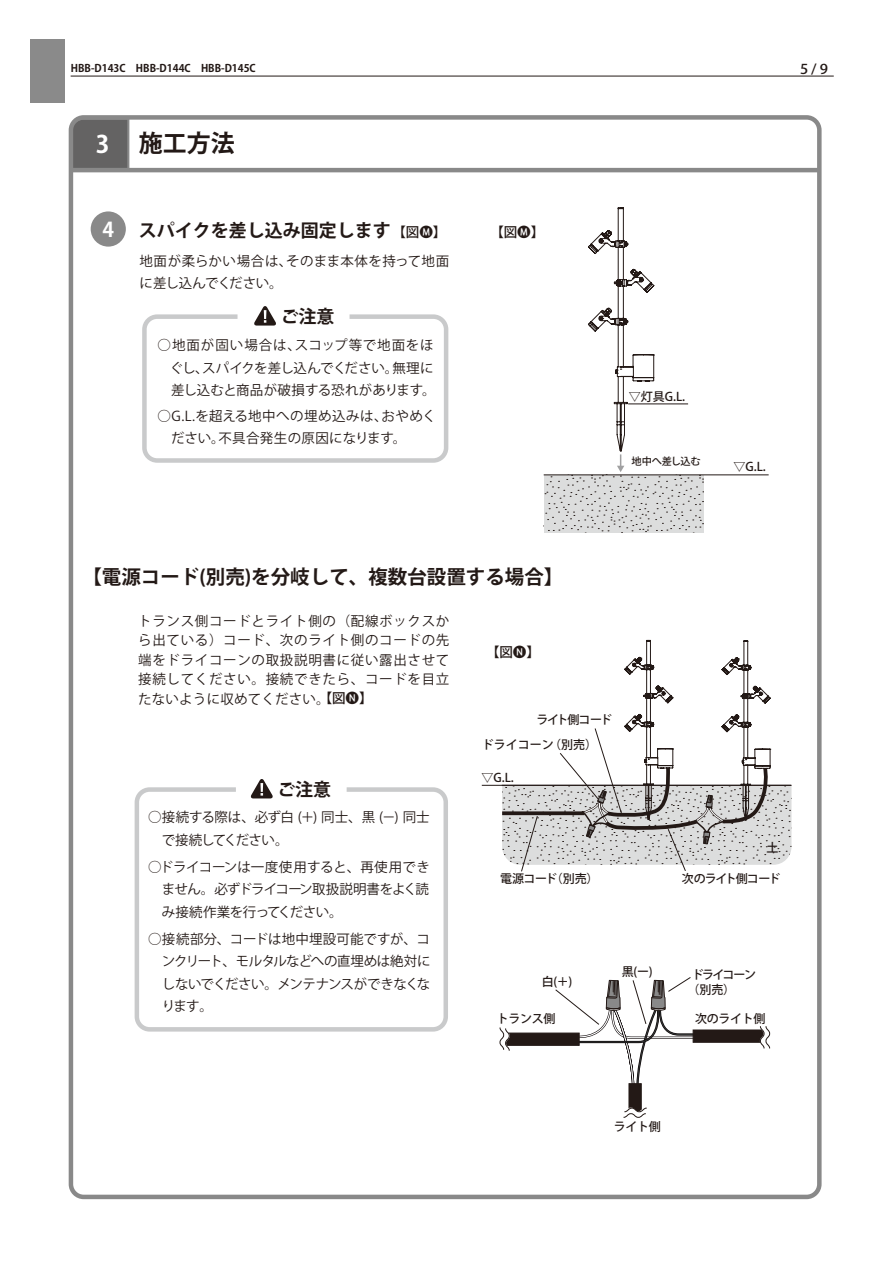
<style>
.page{position:relative;width:893px;height:1263px;background:#fff}
.page>*{position:absolute;margin:0;border:0;box-sizing:border-box;transform-origin:0 0}
.t1{font:700 24px "Koz Go Pro";color:#231916}
.t2{font:700 19.5px "Koz Go Pro";color:#231916}
.t3{font:700 18px "Koz Go Pro";color:#231916}
.t4{font:13.5px/22.5px "Koz Go Pro";letter-spacing:.005em;color:#231916;text-align:justify}
.t5{font:13.5px/22.5px "Koz Go Pro";letter-spacing:.025em;color:#231916}
.t6{font:13.5px/22.5px "Koz Go Pro";letter-spacing:-.04em;color:#231916}
.t7{font:500 13.5px "Koz Go Pro";color:#231916}
.t8{font:500 13.5px "Koz Go Pro";color:#231916;scale:1.09 1}
.t9{font:500 12px "Koz Go Pro";letter-spacing:-.03em;color:#231916}
.t10{font:500 12px/14.4px "Koz Go Pro";letter-spacing:-.125em;color:#231916}
.t11{font:500 12px "Koz Go Pro";color:#231916}
.t12{font:500 12px "Koz Go Pro";letter-spacing:-.085em;color:#231916}
.t13{font:500 12px "Koz Go Pro";letter-spacing:-.1em;color:#231916}
.t14{font:500 12px "Koz Go Pro";color:#201715}
.t15{font:700 10.5px "Koz Go Pro";color:#231916}
.t16{font:500 10.2px "Koz Go Pro";letter-spacing:-.01em;color:#231916}
.s1{color:#fff}
.s2{font-size:20.25px;color:#fff}
.s3{font-family:"Koz Go Pr 6 N";font-weight:400}
</style>
<div class="page">
<div style="left:30px;top:39px;width:34px;height:64px;background:#8a8a8a"></div>
<hr style="left:71px;top:76px;width:763px;height:1px;background:#231916">
<div style="left:74px;top:120px;width:56px;height:48px;background:#646363"></div>
<div style="left:69px;top:115px;width:753px;height:1084px;border:4px solid #898989;border-radius:13px"></div>
<hr style="left:71px;top:168px;width:748px;height:4px;background:#898989">
<hr style="left:482px;top:785px;width:309px;height:1px;background:#231916">
<svg style="left:250px;top:779px;width:23px;height:19px"></svg>
<div style="left:135px;top:787px;width:313px;height:244px;border:4px solid #c9cacb;border-radius:13px"></div>
<div style="left:629px;top:1083px;width:13px;height:30px;background:#231916;border:1px solid #231916"></div>
<svg style="left:623px;top:1107px;width:24px;height:11px"></svg>
<svg style="left:499px;top:977px;width:271px;height:117px"></svg>
<div style="left:91px;top:211px;width:35px;height:36px;background:#898989;border-radius:50%"></div>
<svg style="left:254px;top:306px;width:22px;height:20px"></svg>
<div style="left:142px;top:314px;width:306px;height:149px;border:4px solid #c9cacb;border-radius:13px"></div>
<svg style="left:544px;top:476px;width:160px;height:56px;background:#d3d4d4"></svg>
<hr style="left:544px;top:475px;width:225px;height:1px;background:#231916">
<hr style="left:628px;top:404px;width:60px;height:1px;background:#231916">
<svg style="left:588px;top:207px;width:66px;height:265px"></svg>
<svg style="left:502px;top:640px;width:289px;height:232px"></svg>
<p class="t15" style="left:71px;top:62px;width:186px">HBB-D143C　HBB-D144C　HBB-D145C</p>
<h1 class="t1" style="left:96px;top:128px;width:141px"><span class="s1">3</span> 施工方法</h1>
<h3 class="t3" style="left:102px;top:219px;width:290px"><span class="s2">4</span> スパイクを差し込み固定します</h3>
<p class="t4" style="left:139px;top:250px;width:311px">地面が柔らかい場合は、そのまま本体を持って地面に差し込んでください。</p>
<h3 class="t3" style="left:281px;top:305px;width:55px">ご注意</h3>
<p class="t4" style="left:170px;top:334px;width:267px;text-align:left;text-indent:-12px">○地面が固い場合は、スコップ等で地面をほぐし、スパイクを差し込んでください。無理に差し込むと商品が破損する恐れがあります。</p>
<p class="t5" style="left:171px;top:405px;width:266px;text-indent:-14px">○G.L.を超える地中への埋め込みは、おやめください。不具合発生の原因になります。</p>
<p class="t7" style="left:392px;top:223px;width:55px">【図<span class="s3">M</span>】</p>
<p class="t7" style="left:490px;top:223px;width:55px">【図<span class="s3">M</span>】</p>
<p class="t8" style="left:800px;top:60px;width:27px">5 / 9</p>
<p class="t9" style="left:629px;top:389px;width:58px">▽灯具G.L.</p>
<p class="t16" style="left:631px;top:455px;width:71px">地中へ差し込む</p>
<p class="t9" style="left:733px;top:459px;width:34px">▽G.L.</p>
<h2 class="t2" style="left:82px;top:564px;width:482px">【電源コード(別売)を分岐して、複数台設置する場合】</h2>
<p class="t4" style="left:138px;top:611px;width:313px;line-height:19.5px">トランス側コードとライト側の（配線ボックスから出ている）コード、次のライト側のコードの先端をドライコーンの取扱説明書に従い露出させて接続してください。接続できたら、コードを目立たないように収めてください。</p>
<p class="t7" style="left:319px;top:689px;width:55px">【図<span class="s3">N</span>】</p>
<h3 class="t3" style="left:278px;top:778px;width:55px">ご注意</h3>
<p class="t6" style="left:162px;top:806px;width:269px;text-indent:-14px">○接続する際は、必ず白 (＋) 同士、黒 (－) 同士で接続してください。</p>
<p class="t4" style="left:162px;top:856px;width:270px;text-indent:-14px">○ドライコーンは一度使用すると、再使用できません。必ずドライコーン取扱説明書をよく読み接続作業を行ってください。</p>
<p class="t4" style="left:162px;top:928px;width:270px;text-indent:-14px">○接続部分、コードは地中埋設可能ですが、コンクリート、モルタルなどへの直埋めは絶対にしないでください。メンテナンスができなくなります。</p>
<p class="t7" style="left:486px;top:644px;width:55px">【図<span class="s3">N</span>】</p>
<p class="t13" style="left:536px;top:712px;width:77px">ライト側コード</p>
<p class="t11" style="left:482px;top:737px;width:117px">ドライコーン（別売）</p>
<p class="t9" style="left:481px;top:770px;width:34px">▽G.L.</p>
<p class="t9" style="left:500px;top:871px;width:100px">電源コード（別売）</p>
<p class="t14" style="left:766px;top:840px;width:13px">土</p>
<p class="t12" style="left:682px;top:871px;width:100px">次のライト側コード</p>
<p class="t9" style="left:542px;top:974px;width:32px">白(＋)</p>
<p class="t9" style="left:497px;top:1010px;width:60px">トランス側</p>
<p class="t9" style="left:622px;top:963px;width:32px">黒(ー)</p>
<p class="t10" style="left:688px;top:968px;width:70px;text-indent:4px">ドライコーン（別売）</p>
<p class="t9" style="left:695px;top:1010px;width:72px">次のライト側</p>
<p class="t9" style="left:614px;top:1118px;width:48px">ライト側</p>
</div>
